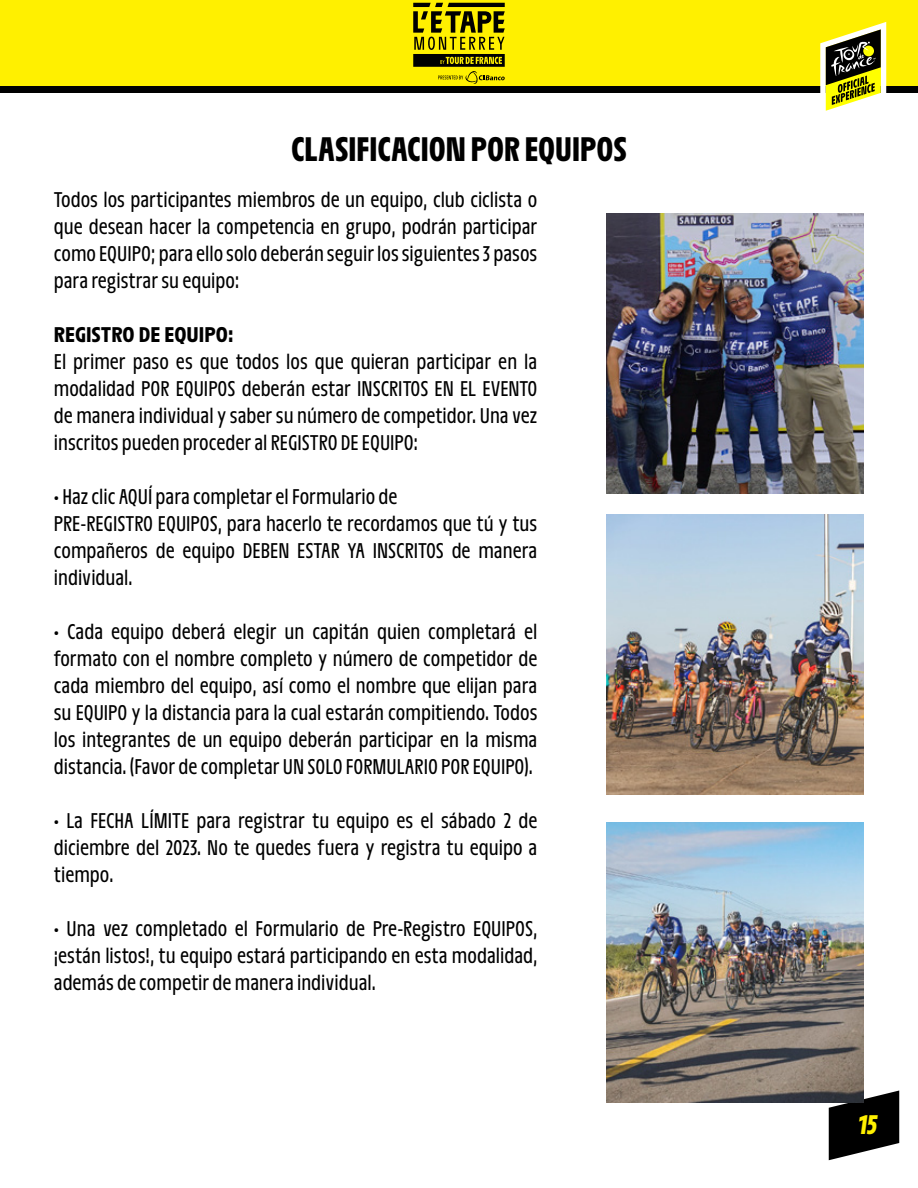
<style>
.page{position:relative;width:918px;height:1188px;background:#fff}
.page>*{position:absolute;margin:0;border:0;box-sizing:border-box;transform-origin:0 0}
.t1{font:700 36px "Galibier Etroit";color:#000}
.t2{font:28.5px "Galibier Etroit Bolditalic";color:#fff000}
.t3{font:22.5px/27px "Galibier Etroit";color:#000;text-align:justify}
.t4{font:700 22.5px "Galibier";color:#000}
</style>
<div class="page">
<div style="left:0;top:86px;width:918px;height:7px;background:#000"></div>
<div style="left:0;top:0;width:918px;height:86px;background:#fff000"></div>
<svg style="left:829px;top:1090px;width:70px;height:70px"></svg>
<svg style="left:413px;top:3px;width:92px;height:81px"></svg>
<img style="left:607px;top:213px;width:256px;height:281px">
<img style="left:607px;top:514px;width:256px;height:280px">
<img style="left:607px;top:823px;width:256px;height:280px">
<svg style="left:820px;top:22px;width:66px;height:89px"></svg>
<h1 class="t1" style="left:291px;top:130px;width:337px">CLASIFICACION POR EQUIPOS</h1>
<p class="t3" style="left:54px;top:187px;width:485px">Todos los participantes miembros de un equipo, club ciclista o que desean hacer la competencia en grupo, podrán participar como EQUIPO; para ello solo deberán seguir los siguientes 3 pasos para registrar su equipo:</p>
<p class="t4" style="left:54px;top:323px;width:181px">REGISTRO DE EQUIPO:</p>
<p class="t3" style="left:54px;top:349px;width:485px">El primer paso es que todos los que quieran participar en la modalidad POR EQUIPOS deberán estar INSCRITOS EN EL EVENTO de manera individual y saber su número de competidor. Una vez inscritos pueden proceder al REGISTRO DE EQUIPO:</p>
<p class="t3" style="left:54px;top:484px;width:485px;text-align:left">• Haz clic AQUÍ para completar el Formulario de<br>PRE-REGISTRO EQUIPOS, para hacerlo te recordamos que tú y tus compañeros de equipo DEBEN ESTAR YA INSCRITOS de manera individual.</p>
<p class="t3" style="left:54px;top:619px;width:485px">• Cada equipo deberá elegir un capitán quien completará el formato con el nombre completo y número de competidor de cada miembro del equipo, así como el nombre que elijan para su EQUIPO y la distancia para la cual estarán compitiendo. Todos los integrantes de un equipo deberán participar en la misma distancia. (Favor de completar UN SOLO FORMULARIO POR EQUIPO).</p>
<p class="t3" style="left:54px;top:808px;width:485px">• La FECHA LÍMITE para registrar tu equipo es el sábado 2 de diciembre del 2023. No te quedes fuera y registra tu equipo a tiempo.</p>
<p class="t3" style="left:54px;top:916px;width:485px">• Una vez completado el Formulario de Pre-Registro EQUIPOS, ¡están listos!, tu equipo estará participando en esta modalidad, además de competir de manera individual.</p>
<p class="t2" style="left:858px;top:1110px;width:21px">15</p>
</div>
